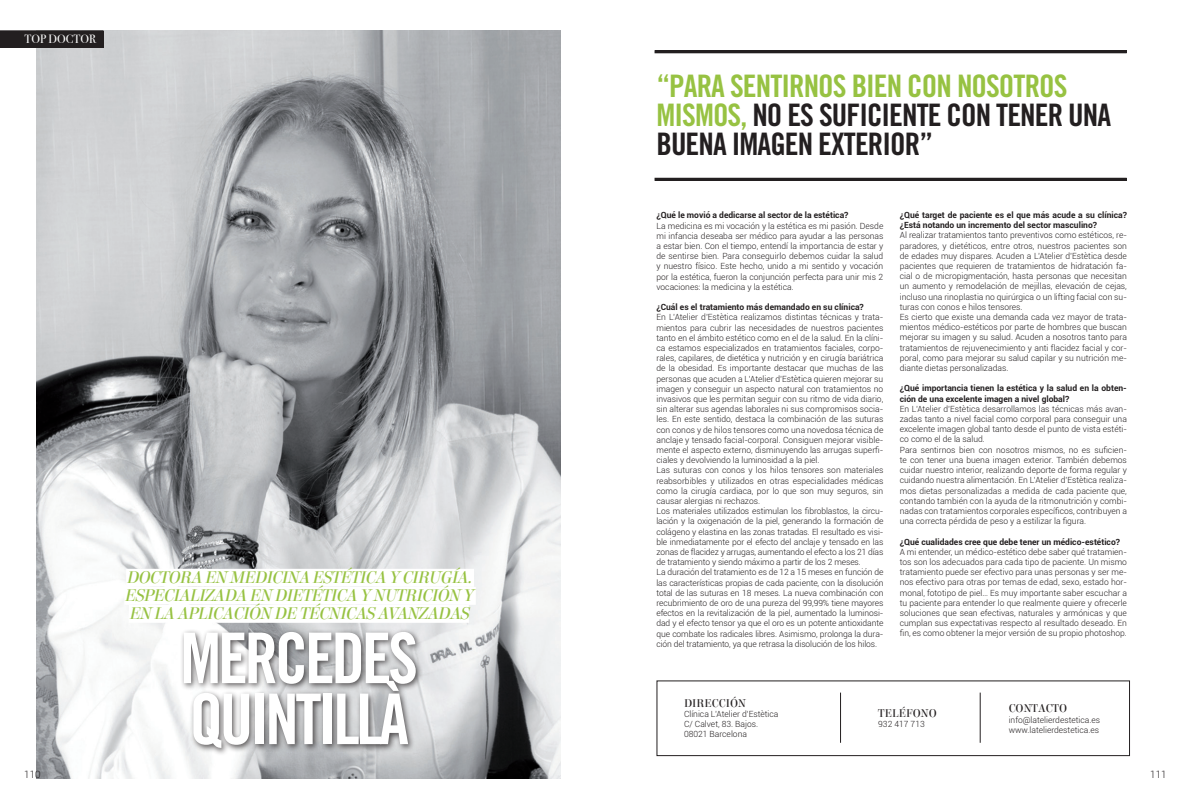
<style>
.page{position:relative;width:1191px;height:808px;background:#fff}
.page>*{position:absolute;margin:0;border:0;box-sizing:border-box;transform-origin:0 0}
.t1{font:70px/61px "Trade Gothic LT Std Bd Cn 20";letter-spacing:-.05em;color:#fff;scale:.96 1}
.t2{font:31px/29px "Trade Gothic LT Std Bd Cn 20";letter-spacing:-.03em;color:#231f20}
.t3{font:italic 18px/18px "Elsie";color:#97c242;text-align:justify}
.t4{font:12px "Elsie";color:#231f20}
.t5{font:12px "Bodoni Svty Two ITCTT Book";color:#fff}
.t6{font:300 10px "Roboto";color:#231f20}
.t7{font:300 8.5px/10.2px "Roboto";color:#231f20}
.t8{font:700 8.5px/10.2px "Roboto";color:#231f20}
.s1{color:#97c242}
</style>
<div class="page">
<img style="left:37px;top:30px;width:523px;height:748px">
<div style="left:180px;top:628px;width:244px;height:128px;background:#231f20;opacity:.75"></div>
<div style="left:126px;top:569px;width:348px;height:18px;background:#fff"></div>
<div style="left:124px;top:587px;width:352px;height:18px;background:#fff"></div>
<div style="left:129px;top:605px;width:340px;height:18px;background:#fff"></div>
<div style="left:654px;top:50px;width:472px;height:3px;border:1px solid #231f20"></div>
<hr style="left:840px;top:693px;width:1px;height:50px;background:#231f20">
<hr style="left:979px;top:693px;width:1px;height:50px;background:#231f20">
<div style="left:656px;top:680px;width:474px;height:76px;border:1px solid #231f20"></div>
<div style="left:654px;top:178px;width:472px;height:3px;border:1px solid #231f20"></div>
<div style="left:0;top:30px;width:103px;height:18px;background:#231f20"></div>
<h3 class="t5" style="left:25px;top:29px;width:73px">TOP DOCTOR</h3>
<p class="t6" style="left:24px;top:767px;width:18px">110</p>
<h3 class="t3" style="left:124px;top:568px;width:355px">DOCTORA EN MED ICINA ESTÉTICA Y CIRUGÍA.<br>E SPECIALIZADA EN D IETÉTICA Y NUTRICIÓN Y EN LA APLICACIÓN D E TÉCNICASAVANZADAS</h3>
<h1 class="t1" style="left:180px;top:627px;width:249px">MERCEDES<br>QUINTILLÀ</h1>
<h2 class="t2" style="left:656px;top:71px;width:456px"><span class="s1">“PARA SENTIRNOS BIEN CON NOSOTROS<br>MISMOS,</span> NO ES SUFICIENTE CON TENER UNA<br>BUENA IMAGEN EXTERIOR”</h2>
<p class="t8" style="left:656px;top:210px;width:193px">¿Qué le movió a dedicarse al sector de la estética?</p>
<p class="t7" style="left:656px;top:220px;width:228px;text-align:justify">La medicina es mi vocación y la estética es mi pasión. Desde mi infancia deseaba ser médico para ayudar a las personas a estar bien. Con el tiempo, entendí la importancia de estar y de sentirse bien. Para conseguirlo debemos cuidar la salud y nuestro físico. Este hecho, unido a mi sentido y vocación por la estética, fueron la conjunción perfecta para unir mis 2 vocaciones: la medicina y la estética.</p>
<p class="t8" style="left:656px;top:302px;width:209px">¿Cuál es el tratamiento más demandado en su clínica?</p>
<p class="t7" style="left:656px;top:312px;width:228px">En L’Atelier d’Estètica realizamos distintas técnicas y trata&shy;mientos para cubrir las necesidades de nuestros pacientes tanto en el ámbito estético como en el de la salud. En la clíni&shy;ca estamos especializados en tratamientos faciales, corpo&shy;rales, capilares, de dietética y nutrición y en cirugía bariátrica de la obesidad. Es importante destacar que muchas de las personas que acuden a L’Atelier d’Estètica quieren mejorar su imagen y conseguir un aspecto natural con tratamientos no invasivos que les permitan seguir con su ritmo de vida diario, sin alterar sus agendas laborales ni sus compromisos socia&shy;les. En este sentido, destaca la combinación de las suturas con conos y de hilos tensores como una novedosa técnica de anclaje y tensado facial-corporal. Consiguen mejorar visible&shy;mente el aspecto externo, disminuyendo las arrugas superfi&shy;ciales y devolviendo la luminosidad a la piel.<br>Las suturas con conos y los hilos tensores son materiales reabsorbibles y utilizados en otras especialidades médicas como la cirugía cardiaca, por lo que son muy seguros, sin causar alergias ni rechazos.<br>Los materiales utilizados estimulan los fibroblastos, la circu&shy;lación y la oxigenación de la piel, generando la formación de colágeno y elastina en las zonas tratadas. El resultado es visi&shy;ble inmediatamente por el efecto del anclaje y tensado en las zonas de flacidez y arrugas, aumentando el efecto a los 21 días de tratamiento y siendo máximo a partir de los 2 meses.<br>La duración del tratamiento es de 12 a 15 meses en función de las características propias de cada paciente, con la disolución total de las suturas en 18 meses. La nueva combinación con recubrimiento de oro de una pureza del 99,99% tiene mayores efectos en la revitalización de la piel, aumentado la luminosi&shy;dad y el efecto tensor ya que el oro es un potente antioxidante que combate los radicales libres. Asimismo, prolonga la dura&shy;ción del tratamiento, ya que retrasa la disolución de los hilos.</p>
<p class="t8" style="left:899px;top:210px;width:229px">¿Qué target de paciente es el que más acude a su clínica? ¿Está notando un incremento del sector masculino?</p>
<p class="t7" style="left:899px;top:230px;width:229px">Al realizar tratamientos tanto preventivos como estéticos, re&shy;paradores, y dietéticos, entre otros, nuestros pacientes son de edades muy dispares. Acuden a L’Atelier d’Estètica desde pacientes que requieren de tratamientos de hidratación fa&shy;cial o de micropigmentación, hasta personas que necesitan un aumento y remodelación de mejillas, elevación de cejas, incluso una rinoplastia no quirúrgica o un lifting facial con su&shy;turas con conos e hilos tensores.<br>Es cierto que existe una demanda cada vez mayor de trata&shy;mientos médico-estéticos por parte de hombres que buscan mejorar su imagen y su salud. Acuden a nosotros tanto para tratamientos de rejuvenecimiento y anti flacidez facial y cor&shy;poral, como para mejorar su salud capilar y su nutrición me&shy;diante dietas personalizadas.</p>
<p class="t8" style="left:899px;top:383px;width:229px">¿Qué importancia tienen la estética y la salud en la obten&shy;ción de una excelente imagen a nivel global?</p>
<p class="t7" style="left:899px;top:403px;width:229px">En L’Atelier d’Estètica desarrollamos las técnicas más avan&shy;zadas tanto a nivel facial como corporal para conseguir una excelente imagen global tanto desde el punto de vista estéti&shy;co como el de la salud.<br>Para sentirnos bien con nosotros mismos, no es suficien&shy;te con tener una buena imagen exterior. También debemos cuidar nuestro interior, realizando deporte de forma regular y cuidando nuestra alimentación. En L’Atelier d’Estètica realiza&shy;mos dietas personalizadas a medida de cada paciente que, contando también con la ayuda de la ritmonutrición y combi&shy;nadas con tratamientos corporales específicos, contribuyen a una correcta pérdida de peso y a estilizar la figura.</p>
<p class="t8" style="left:899px;top:536px;width:222px">¿Qué cualidades cree que debe tener un médico-estético?</p>
<p class="t7" style="left:899px;top:546px;width:229px;text-align:justify">A mi entender, un médico-estético debe saber qué tratamien&shy;tos son los adecuados para cada tipo de paciente. Un mismo tratamiento puede ser efectivo para unas personas y ser me&shy;nos efectivo para otras por temas de edad, sexo, estado hor&shy;monal, fototipo de piel… Es muy importante saber escuchar a tu paciente para entender lo que realmente quiere y ofrecerle soluciones que sean efectivas, naturales y armónicas y que cumplan sus expectativas respecto al resultado deseado. En fin, es como obtener la mejor versión de su propio photoshop.</p>
<h3 class="t4" style="left:684px;top:696px;width:64px">DIRECCIÓN</h3>
<p class="t7" style="left:684px;top:708px;width:96px">Clínica L’Atelier d’Estètica<br>C/ Calvet, 83. Bajos.<br>08021 Barcelona</p>
<h3 class="t4" style="left:878px;top:706px;width:60px">TELÉFONO</h3>
<p class="t7" style="left:878px;top:718px;width:48px">932 417 713</p>
<h3 class="t4" style="left:1008px;top:702px;width:60px">CONTACTO</h3>
<p class="t7" style="left:1008px;top:714px;width:93px">info@latelierdestetica.es www.latelierdestetica.es</p>
<p class="t6" style="left:1150px;top:767px;width:18px">111</p>
</div>
